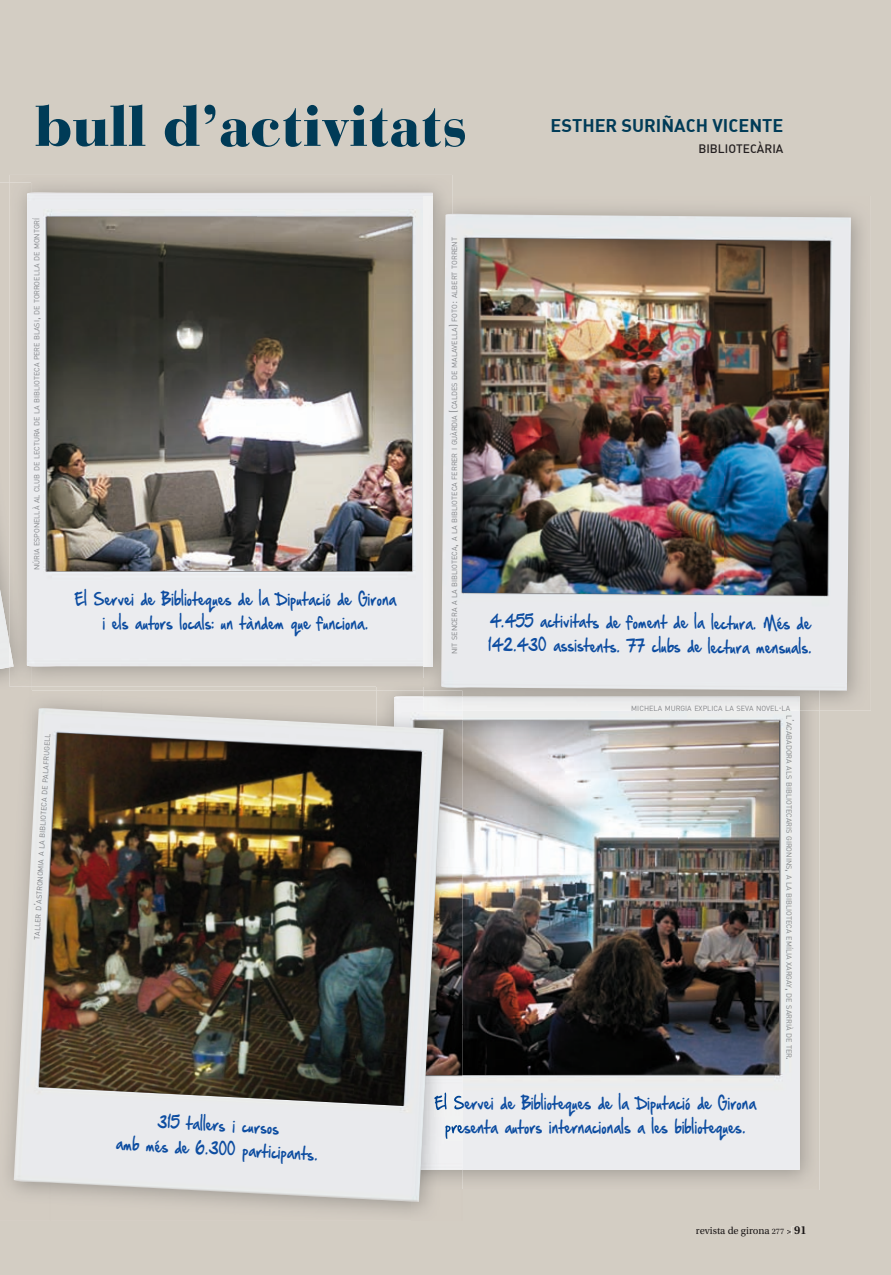
<style>
.page{position:relative;width:891px;height:1275px;background:#d3cdc3}
.page>*{position:absolute;margin:0;border:0;box-sizing:border-box;transform-origin:0 0}
.t1{font:900 57px "Bauer Bodoni Std";letter-spacing:-.01em;color:#003b57}
.t2{font:18px "DIN Bold Alternate";color:#003b57}
.t3{font:15px/24px "Hand Of Sean";letter-spacing:.06em;color:#0d4da1;text-align:center;scale:.8 1}
.t4{font:12px "DIN Medium Alternate";color:#231f20}
.t5{font:10.5px "Utopia Std";color:#231f20}
.t6{font:7.35px "DIN";color:#808285}
.s1{font-size:10.5px}
.s2{font-size:8.25px}
.s3{font-weight:600;font-size:9px}
.s4{font-weight:600;font-size:12px}
</style>
<div class="page">
<div style="left:696px;top:1227px;width:73px;height:10px;background:#d3cdc3"></div>
<div style="left:772px;top:1229px;width:12px;height:5px;background:#d3cdc3"></div>
<svg style="left:787px;top:1230px;width:4px;height:4px"></svg>
<div style="left:791px;top:1227px;width:14px;height:7px;background:#d3cdc3"></div>
<img style="left:376px;top:686px;width:443px;height:504px">
<img style="left:462px;top:711px;width:337px;height:459px">
<img style="left:0;top:182px;width:31px;height:509px">
<img style="left:0;top:589px;width:9px;height:80px">
<img style="left:9px;top:175px;width:443px;height:511px">
<img style="left:376px;top:678px;width:47px;height:8px">
<img style="left:9px;top:182px;width:22px;height:504px">
<img style="left:9px;top:642px;width:5px;height:25px">
<img style="left:27px;top:192px;width:406px;height:475px">
<img style="left:452px;top:196px;width:418px;height:515px">
<img style="left:423px;top:686px;width:396px;height:25px">
<img style="left:423px;top:196px;width:29px;height:490px">
<div style="left:423px;top:196px;width:10px;height:470px;background:#f0f0f0"></div>
<img style="left:441px;top:214px;width:410px;height:477px">
<img style="left:0;top:691px;width:102px;height:105px">
<div style="left:102px;top:691px;width:274px;height:17px;background:#d3ccc2"></div>
<img style="left:0;top:796px;width:50px;height:425px">
<img style="left:50px;top:1202px;width:361px;height:19px">
<img style="left:411px;top:1190px;width:51px;height:31px">
<img style="left:376px;top:691px;width:86px;height:499px">
<img style="left:444px;top:1093px;width:18px;height:23px">
<img style="left:445px;top:1117px;width:17px;height:23px">
<img style="left:423px;top:691px;width:39px;height:20px">
<img style="left:14px;top:708px;width:430px;height:494px">
<h1 class="t1" style="left:34px;top:91px;width:434px">bull d’activitats</h1>
<h2 class="t2" style="left:550px;top:113px;width:234px">ESTHER SURIÑACH VICENTE</h2>
<h3 class="t4" style="left:698px;top:141px;width:86px">BIBLIOTECÀRIA</h3>
<p class="t6" style="left:32px;top:570px;width:354px;rotate:-90deg">NÚRIA ESPONELLÀ AL CLUB DE LECTURA DE LA BIBLIOTECA PERE BLASI<span class="s1">,</span> DE TORROELLA DE MONTGRÍ</p>
<h3 class="t3" style="left:75px;top:587px;width:402px">El Servei de Biblioteques de la Diputació de Girona i els autors locals: un tàndem que funciona.</h3>
<p class="t6" style="left:32px;top:939px;width:208px;rotate:-87deg">TALLER D<span class="s1">’</span>ASTRONOMIA A LA BIBLIOTECA DE PALAFRUGELL</p>
<p class="t6" style="left:450px;top:654px;width:419px;rotate:-90deg">NIT SENCERA A LA BIBLIOTECA<span class="s1">,</span> A LA BIBLIOTECA FERRER I GUÀRDIA <span class="s1">(</span>CALDES DE MALAVELLA<span class="s1">)</span> FOTO<span class="s1">:</span> ALBERT TORRENT</p>
<h3 class="t3" style="left:488px;top:610px;width:406px;text-align:left">4.455 activitats de foment de la lectura. Més de<br>142.430 assistents. 77 clubs de lectura mensuals.</h3>
<p class="t6" style="left:631px;top:703px;width:160px">MICHELA MURGIA EXPLICA LA SEVA NOVEL<span class="s1">·</span>LA</p>
<p class="t6" style="left:793px;top:715px;width:346px;rotate:90deg">L<span class="s1">’</span>ACABADORA ALS BIBLIOTECARIS GIRONINS<span class="s1">,</span> A LA BIBLIOTECA EMÍLIA XARGAY<span class="s1">,</span> DE SARRIÀ DE TER<span class="s1">.</span></p>
<h3 class="t3" style="left:118px;top:1107px;width:253px;rotate:3deg">315 tallers i cursos<br>amb més de 6.300 participants.</h3>
<h3 class="t3" style="left:435px;top:1091px;width:402px">El Servei de Biblioteques de la Diputació de Girona presenta autors internacionals a les biblioteques.</h3>
<h3 class="t5" style="left:696px;top:1225px;width:112px">revista de girona <span class="s2">277</span> <span class="s3">&gt;</span> <span class="s4">91</span></h3>
</div>
